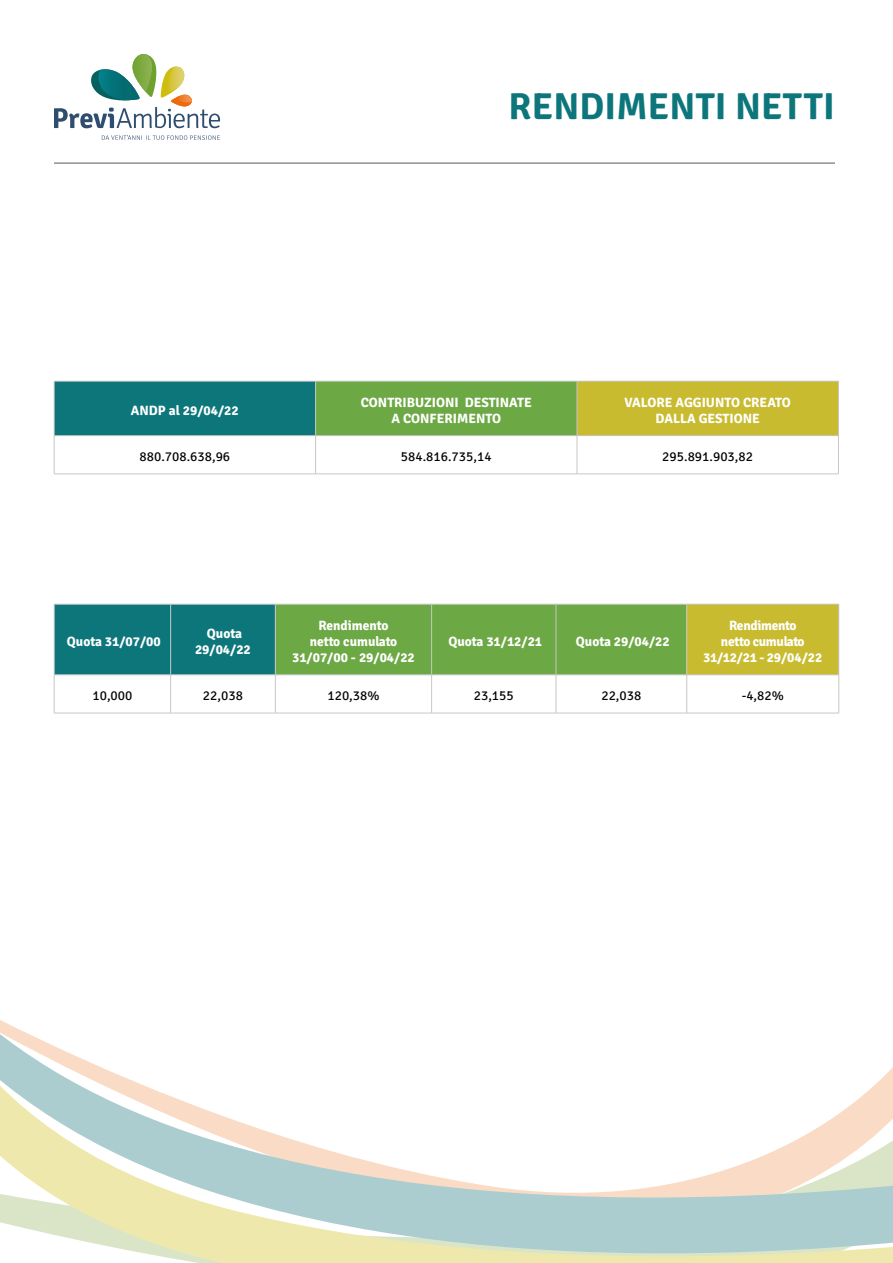
<style>
.page{position:relative;width:893px;height:1263px;background:#fff}
.page>*{position:absolute;margin:0;border:0;box-sizing:border-box;transform-origin:0 0}
.t1{font:300 40.05px "Signika";color:#1c7176}
.t2{font:300 37.5px "Signika";letter-spacing:.005em;color:#0d767b}
.t3{font:300 13.5px/16.2px "Signika";color:#fff;text-align:center}
.t4{font:300 13.5px "Signika";color:#020203}
.t5{font:300 13.5px/16.2px "Signika";letter-spacing:-.02em;color:#fff;text-align:center}
</style>
<div class="page">
<svg style="left:102px;top:135px;width:118px;height:5px"></svg>
<svg style="left:54px;top:54px;width:166px;height:74px"></svg>
<hr style="left:54px;top:162px;width:781px;height:2px;background:#1d1d1b">
<svg style="left:143px;top:1253px;width:750px;height:10px;background:#ece8b2"></svg>
<svg style="left:0;top:1020px;width:893px;height:233px"></svg>
<div style="left:54px;top:381px;width:262px;height:55px;background:#0d767b"></div>
<div style="left:316px;top:381px;width:261px;height:55px;background:#6ca844"></div>
<div style="left:577px;top:381px;width:261px;height:55px;background:#c8bb30"></div>
<hr style="left:54px;top:381px;width:1px;height:54px;background:#c7c7c6">
<hr style="left:315px;top:381px;width:1px;height:54px;background:#c7c7c6">
<hr style="left:577px;top:381px;width:1px;height:54px;background:#c7c7c6">
<hr style="left:838px;top:381px;width:1px;height:54px;background:#c7c7c6">
<hr style="left:54px;top:435px;width:262px;height:1px;background:#c7c7c6">
<hr style="left:54px;top:436px;width:1px;height:38px;background:#c7c7c6">
<hr style="left:316px;top:435px;width:261px;height:1px;background:#c7c7c6">
<hr style="left:315px;top:436px;width:1px;height:38px;background:#c7c7c6">
<hr style="left:577px;top:435px;width:262px;height:1px;background:#c7c7c6">
<hr style="left:577px;top:436px;width:1px;height:38px;background:#c7c7c6">
<hr style="left:838px;top:436px;width:1px;height:38px;background:#c7c7c6">
<hr style="left:54px;top:474px;width:262px;height:1px;background:#c7c7c6">
<hr style="left:316px;top:474px;width:261px;height:1px;background:#c7c7c6">
<hr style="left:577px;top:474px;width:262px;height:1px;background:#c7c7c6">
<hr style="left:54px;top:381px;width:262px;height:1px;background:#c7c7c6">
<hr style="left:316px;top:381px;width:261px;height:1px;background:#c7c7c6">
<hr style="left:577px;top:381px;width:262px;height:1px;background:#c7c7c6">
<svg style="left:55px;top:605px;width:631px;height:69px;background:#4a9657"></svg>
<div style="left:687px;top:604px;width:152px;height:71px;background:#c8bb30"></div>
<hr style="left:54px;top:604px;width:1px;height:71px;background:#c7c7c6">
<hr style="left:170px;top:604px;width:1px;height:71px;background:#c7c7c6">
<hr style="left:275px;top:604px;width:1px;height:71px;background:#c7c7c6">
<hr style="left:431px;top:604px;width:1px;height:71px;background:#c7c7c6">
<hr style="left:556px;top:604px;width:1px;height:71px;background:#c7c7c6">
<hr style="left:686px;top:604px;width:1px;height:71px;background:#c7c7c6">
<hr style="left:838px;top:604px;width:1px;height:71px;background:#c7c7c6">
<hr style="left:54px;top:674px;width:117px;height:1px;background:#c7c7c6">
<hr style="left:54px;top:675px;width:1px;height:38px;background:#c7c7c6">
<hr style="left:171px;top:674px;width:104px;height:1px;background:#c7c7c6">
<hr style="left:170px;top:675px;width:1px;height:38px;background:#c7c7c6">
<hr style="left:275px;top:674px;width:157px;height:1px;background:#c7c7c6">
<hr style="left:275px;top:675px;width:1px;height:38px;background:#c7c7c6">
<hr style="left:432px;top:674px;width:124px;height:1px;background:#c7c7c6">
<hr style="left:431px;top:675px;width:1px;height:38px;background:#c7c7c6">
<hr style="left:556px;top:674px;width:131px;height:1px;background:#c7c7c6">
<hr style="left:556px;top:675px;width:1px;height:38px;background:#c7c7c6">
<hr style="left:687px;top:674px;width:152px;height:1px;background:#c7c7c6">
<hr style="left:686px;top:675px;width:1px;height:38px;background:#c7c7c6">
<hr style="left:838px;top:675px;width:1px;height:38px;background:#c7c7c6">
<hr style="left:54px;top:713px;width:117px;height:1px;background:#c7c7c6">
<hr style="left:171px;top:713px;width:104px;height:1px;background:#c7c7c6">
<hr style="left:275px;top:713px;width:157px;height:1px;background:#c7c7c6">
<hr style="left:432px;top:713px;width:124px;height:1px;background:#c7c7c6">
<hr style="left:556px;top:713px;width:131px;height:1px;background:#c7c7c6">
<hr style="left:687px;top:713px;width:152px;height:1px;background:#c7c7c6">
<hr style="left:54px;top:604px;width:117px;height:1px;background:#c7c7c6">
<hr style="left:171px;top:604px;width:104px;height:1px;background:#c7c7c6">
<hr style="left:275px;top:604px;width:157px;height:1px;background:#c7c7c6">
<hr style="left:432px;top:604px;width:124px;height:1px;background:#c7c7c6">
<hr style="left:556px;top:604px;width:131px;height:1px;background:#c7c7c6">
<hr style="left:687px;top:604px;width:152px;height:1px;background:#c7c7c6">
<h1 class="t1" style="left:542px;top:80px;width:295px">Rendimenti lordi</h1>
<h2 class="t2" style="left:509px;top:79px;width:328px">RENDIMENTI NETTI</h2>
<p class="t3" style="left:131px;top:401px;width:109px">ANDP al 29/04/22</p>
<p class="t3" style="left:361px;top:393px;width:172px">CONTRIBUZIONI DESTINATE<br>A CONFERIMENTO</p>
<p class="t3" style="left:625px;top:393px;width:168px">VALORE AGGIUNTO CREATO<br>DALLA GESTIONE</p>
<p class="t4" style="left:139px;top:447px;width:92px">880.708.638,96</p>
<p class="t4" style="left:401px;top:447px;width:92px">584.816.735,14</p>
<p class="t4" style="left:662px;top:447px;width:92px">295.891.903,82</p>
<p class="t3" style="left:67px;top:632px;width:95px">Quota 31/07/00</p>
<p class="t3" style="left:195px;top:624px;width:57px">Quota<br>29/04/22</p>
<p class="t3" style="left:292px;top:616px;width:124px">Rendimento<br>netto cumulato<br>31/07/00 - 29/04/22</p>
<p class="t3" style="left:448px;top:632px;width:95px">Quota 31/12/21</p>
<p class="t3" style="left:576px;top:632px;width:95px">Quota 29/04/22</p>
<p class="t5" style="left:703px;top:616px;width:121px">Rendimento<br>netto cumulato<br>31/12/21 - 29/04/22</p>
<p class="t4" style="left:92px;top:686px;width:42px">10,000</p>
<p class="t4" style="left:203px;top:686px;width:42px">22,038</p>
<p class="t4" style="left:327px;top:686px;width:54px">120,38%</p>
<p class="t4" style="left:474px;top:686px;width:42px">23,155</p>
<p class="t4" style="left:601px;top:686px;width:42px">22,038</p>
<p class="t4" style="left:742px;top:686px;width:44px">-4,82%</p>
</div>
